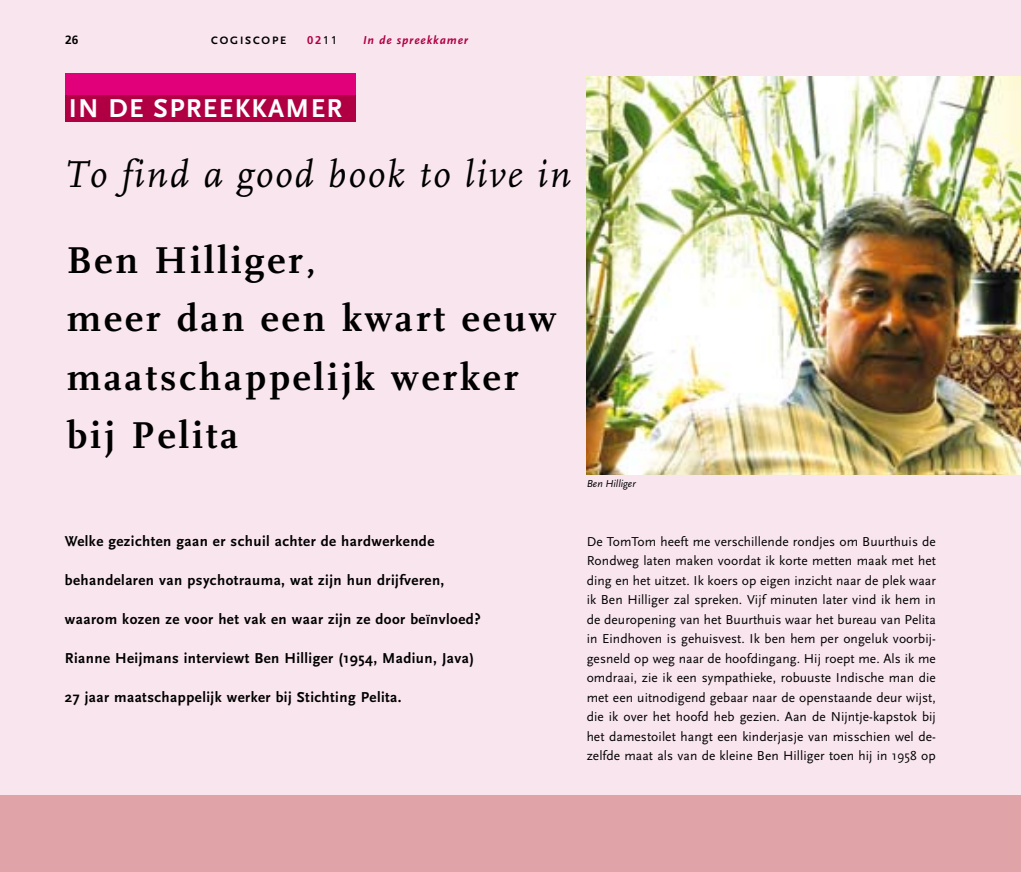
<style>
.page{position:relative;width:1021px;height:872px;background:#fff}
.page>*{position:absolute;margin:0;border:0;box-sizing:border-box;transform-origin:0 0}
.t1{font:700 39px/58.5px "FF Scala";letter-spacing:.075em;color:#000}
.t2{font:italic 39px "FF Scala";letter-spacing:.05em;color:#000}
.t3{font:700 27px "Scala Sans Pro";color:#fff}
.t4{font:700 15px "Scala Sans Pro";letter-spacing:.03em;color:#000}
.t5{font:13.5px/19.5px "Scala Sans Pro";letter-spacing:.005em;color:#000;text-align:justify}
.t6{font:italic 700 12px "Scala Sans Pro";letter-spacing:.075em;color:#b00043}
.t7{font:700 12px "Frutiger LT Std";color:#000}
.t8{font:700 11.25px "Scala Sans Pro";color:#000}
.t9{font:700 11.25px "Frutiger LT Std";color:#b00043}
.t10{font:italic 10.5px "Scala Sans Pro";color:#000}
.s1{font-weight:400;color:#000}
</style>
<div class="page">
<div style="left:0;top:0;width:1020px;height:872px;background:#f9e5ee"></div>
<div style="left:65px;top:88px;width:290px;height:33px;background:#b00043"></div>
<div style="left:65px;top:73px;width:290px;height:22px;background:#e2007a"></div>
<img style="left:586px;top:77px;width:434px;height:397px">
<div style="left:0;top:795px;width:1020px;height:77px;background:#dfa3a8"></div>
<p class="t7" style="left:65px;top:32px;width:15px">26</p>
<p class="t8" style="left:211px;top:33px;width:76px">cogiscope</p>
<p class="t9" style="left:307px;top:33px;width:32px">02<span class="s1">11</span></p>
<p class="t6" style="left:363px;top:32px;width:106px">In de spreekkamer</p>
<h2 class="t3" style="left:69px;top:92px;width:185px">In de spreekkam</h2>
<h2 class="t3" style="left:311px;top:92px;width:30px">er</h2>
<h1 class="t2" style="left:64px;top:154px;width:508px">To find a good book to live in</h1>
<h1 class="t1" style="left:67px;top:231px;width:491px">Ben Hilliger,<br>meer dan een kwart eeuw maatschappelijk werker bij Pelita</h1>
<p class="t4" style="left:65px;top:532px;width:371px">Welke gezichten gaan er schuil achter de hardwerkende</p>
<p class="t4" style="left:65px;top:571px;width:381px">behandelaren van psychotrauma, wat zijn hun drijfveren,</p>
<p class="t4" style="left:65px;top:610px;width:417px">waarom kozen ze voor het vak en waar zijn ze door beïnvloed?</p>
<p class="t4" style="left:65px;top:649px;width:411px">Rianne Heijmans interviewt Ben Hilliger (1954, Madiun, Java)</p>
<p class="t4" style="left:65px;top:688px;width:338px">27 jaar maatschappelijk werker bij Stichting Pelita.</p>
<p class="t10" style="left:586px;top:478px;width:50px">Ben Hilliger</p>
<p class="t5" style="left:586px;top:532px;width:351px">De TomTom heeft me verschillende rondjes om Buurthuis de Rondweg laten maken voordat ik korte metten maak met het ding en het uitzet. I k koers op eigen inzicht naar de plek waar ik Ben H illiger zal spreken. Vijf minuten later vind ik hem in de deuropening van het Buurthuis waar het bureau van Pelita in Eindhoven is gehuisvest. I k ben hem per ongeluk voorbij&shy;gesneld op weg naar de hoofdingang. H ij roept me. Als ik me omdraai, zie ik een sympathieke, robuuste I ndische man die met een uitnodigend gebaar naar de openstaande deur wijst, die ik over het hoofd heb gezien. Aan de N ijntje-kapstok bij het damestoilet hangt een kinderjasje van misschien wel de&shy;zelfde maat als van de kleine Ben H illiger toen hij in 1958 op</p>
</div>
